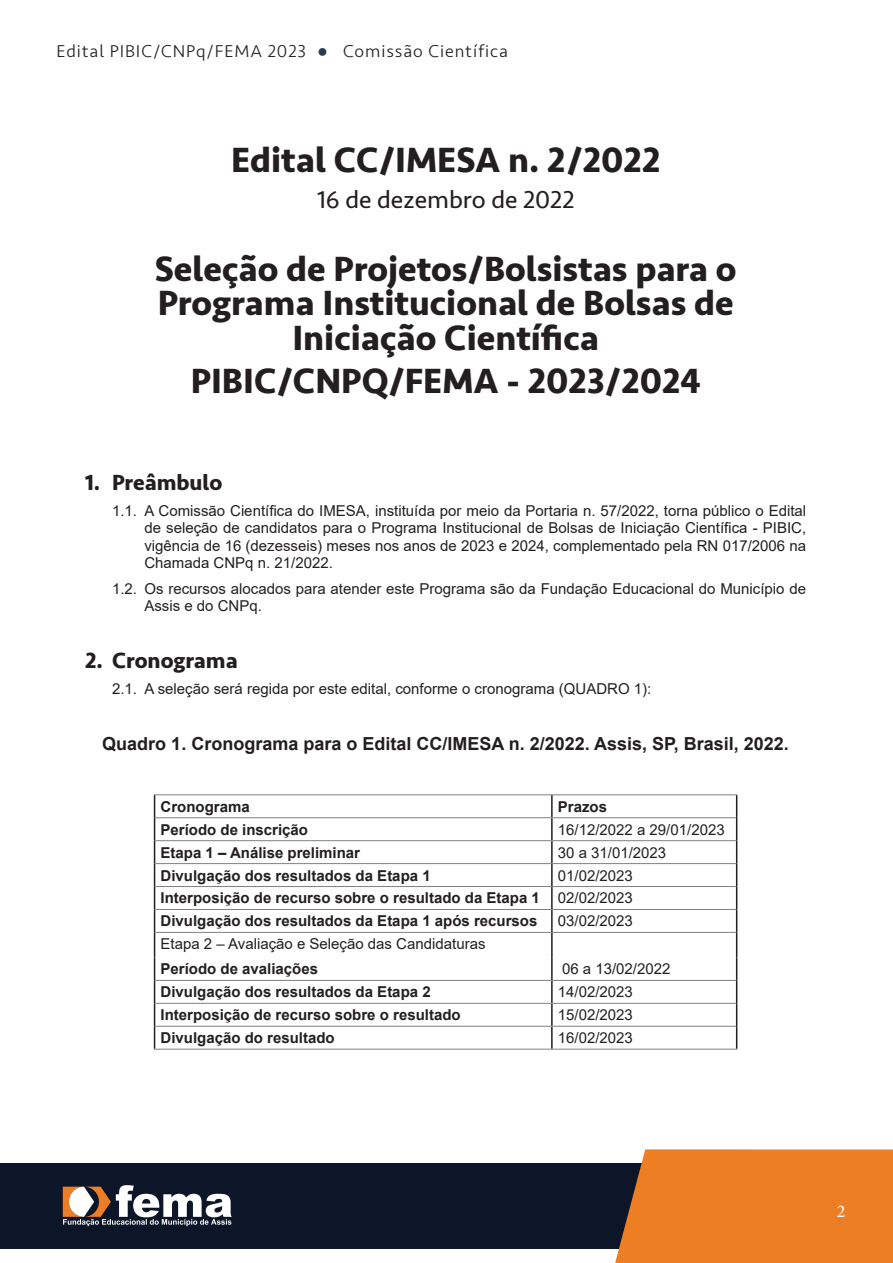
<style>
.page{position:relative;width:893px;height:1263px;background:#fff}
.page>*{position:absolute;margin:0;border:0;box-sizing:border-box;transform-origin:0 0}
.t1{font:700 36px/34.5px "Seravek";color:#231f20;text-align:center}
.t2{font:25.5px "Seravek";color:#231f20}
.t3{font:700 22.5px "Seravek";color:#231f20}
.t4{font:700 18px "Arial";color:#231f20}
.t5{font:300 18px "Seravek";letter-spacing:.05em;color:#231f20}
.t6{font:18px "Minion Pro";color:#fff}
.t7{font:15px/17.2px "Arial";color:#231f20;text-align:justify}
.t8{font:700 15px/23px "Arial";color:#231f20;text-align:justify}
.s1{font-family:"Arial Narrow";font-weight:400;color:#293c4c}
.s2{font-weight:400}
</style>
<div class="page">
<div style="left:0;top:1163px;width:680px;height:85px;background:#0d1529"></div>
<div style="left:615px;top:1149px;width:278px;height:114px;background:#ed7e23"></div>
<svg style="left:63px;top:1185px;width:169px;height:41px"></svg>
<hr style="left:154px;top:794px;width:398px;height:1px;background:#7f807f">
<hr style="left:552px;top:794px;width:185px;height:1px;background:#7f807f">
<hr style="left:551px;top:795px;width:2px;height:22px;background:#231f20">
<hr style="left:551px;top:818px;width:2px;height:22px;background:#231f20">
<hr style="left:551px;top:841px;width:2px;height:22px;background:#231f20">
<hr style="left:551px;top:864px;width:2px;height:22px;background:#231f20">
<hr style="left:551px;top:887px;width:2px;height:22px;background:#231f20">
<hr style="left:551px;top:910px;width:2px;height:22px;background:#231f20">
<hr style="left:551px;top:933px;width:2px;height:24px;background:#231f20">
<hr style="left:551px;top:957px;width:2px;height:23px;background:#231f20">
<hr style="left:551px;top:981px;width:2px;height:22px;background:#231f20">
<hr style="left:551px;top:1004px;width:2px;height:22px;background:#231f20">
<svg style="left:154px;top:795px;width:1px;height:254px"></svg>
<hr style="left:551px;top:1026px;width:2px;height:23px;background:#231f20">
<svg style="left:736px;top:795px;width:1px;height:254px"></svg>
<hr style="left:155px;top:817px;width:397px;height:1px;background:#7f807f">
<hr style="left:552px;top:817px;width:184px;height:1px;background:#7f807f">
<hr style="left:155px;top:840px;width:397px;height:1px;background:#7f807f">
<hr style="left:552px;top:840px;width:184px;height:1px;background:#7f807f">
<hr style="left:155px;top:863px;width:397px;height:1px;background:#7f807f">
<hr style="left:552px;top:863px;width:184px;height:1px;background:#7f807f">
<hr style="left:155px;top:886px;width:397px;height:1px;background:#7f807f">
<hr style="left:552px;top:886px;width:184px;height:1px;background:#7f807f">
<hr style="left:155px;top:909px;width:397px;height:1px;background:#7f807f">
<hr style="left:552px;top:909px;width:184px;height:1px;background:#7f807f">
<hr style="left:155px;top:932px;width:397px;height:1px;background:#7f807f">
<hr style="left:552px;top:932px;width:184px;height:1px;background:#7f807f">
<hr style="left:155px;top:980px;width:397px;height:1px;background:#7f807f">
<hr style="left:552px;top:980px;width:184px;height:1px;background:#7f807f">
<hr style="left:155px;top:1003px;width:397px;height:1px;background:#7f807f">
<hr style="left:552px;top:1003px;width:184px;height:1px;background:#7f807f">
<hr style="left:155px;top:1026px;width:397px;height:1px;background:#7f807f">
<hr style="left:552px;top:1026px;width:184px;height:1px;background:#7f807f">
<hr style="left:154px;top:1049px;width:398px;height:1px;background:#7f807f">
<hr style="left:552px;top:1049px;width:185px;height:1px;background:#7f807f">
<p class="t5" style="left:56px;top:41px;width:453px">Edital PIBIC/CNPq/FEMA 2023 <span class="s1">●</span> Comissão Científica</p>
<h1 class="t1" style="left:231px;top:142px;width:431px">Edital CC/IMESA n. 2/2022</h1>
<h2 class="t2" style="left:317px;top:179px;width:259px">16 de dezembro de 2022</h2>
<h1 class="t1" style="left:155px;top:251px;width:583px">Seleção de Projetos/Bolsistas para o<br>Programa Institucional de Bolsas de<br>Iniciação Científica</h1>
<h1 class="t1" style="left:191px;top:363px;width:511px">PIBIC/CNPQ/FEMA - 2023/2024</h1>
<h3 class="t3" style="left:85px;top:464px;width:139px">1. Preâmbulo</h3>
<p class="t7" style="left:144px;top:502px;width:663px;text-indent:-32px">1.1. A Comissão Científica do IMESA, instituída por meio da Portaria n. 57/2022, torna público o Edital de seleção de candidatos para o Programa Institucional de Bolsas de Iniciação Científica - PIBIC, vigência de 16 (dezesseis) meses nos anos de 2023 e 2024, complementado pela RN 017/2006 na Chamada CNPq n. 21/2022.</p>
<p class="t7" style="left:144px;top:580px;width:663px;text-indent:-32px">1.2. Os recursos alocados para atender este Programa são da Fundação Educacional do Município de<br>Assis e do CNPq.</p>
<h3 class="t3" style="left:85px;top:642px;width:154px">2. Cronograma</h3>
<p class="t7" style="left:112px;top:680px;width:541px">2.1. A seleção será regida por este edital, conforme o cronograma (QUADRO 1):</p>
<p class="t4" style="left:102px;top:731px;width:688px">Quadro 1. Cronograma para o Edital CC/IMESA n. 2/2022. Assis, SP, Brasil, 2022.</p>
<p class="t8" style="left:161px;top:795px;width:91px">Cronograma</p>
<p class="t8" style="left:558px;top:795px;width:51px">Prazos</p>
<p class="t8" style="left:161px;top:818px;width:149px">Período de inscrição</p>
<p class="t7" style="left:558px;top:821px;width:168px">16/12/2022 a 29/01/2023</p>
<p class="t8" style="left:161px;top:841px;width:201px">Etapa 1 – Análise preliminar</p>
<p class="t7" style="left:558px;top:844px;width:110px">30 a 31/01/2023</p>
<p class="t8" style="left:161px;top:864px;width:272px">Divulgação dos resultados da Etapa 1</p>
<p class="t8" style="left:161px;top:864px;width:474px;text-indent:397px"><span class="s2">01/02/2023<br></span>Interposição de recurso sobre o resultado da Etapa 1 <span class="s2">02/02/2023<br></span>Divulgação dos resultados da Etapa 1 após recursos</p>
<p class="t7" style="left:558px;top:912px;width:77px">03/02/2023</p>
<p class="t7" style="left:161px;top:935px;width:326px">Etapa 2 – Avaliação e Seleção das Candidaturas</p>
<p class="t8" style="left:161px;top:958px;width:159px">Período de avaliações</p>
<p class="t7" style="left:562px;top:960px;width:110px">06 a 13/02/2022</p>
<p class="t8" style="left:161px;top:981px;width:272px">Divulgação dos resultados da Etapa 2</p>
<p class="t7" style="left:558px;top:983px;width:77px">14/02/2023</p>
<p class="t8" style="left:161px;top:1004px;width:302px">Interposição de recurso sobre o resultado</p>
<p class="t7" style="left:558px;top:1006px;width:77px">15/02/2023</p>
<p class="t8" style="left:161px;top:1026px;width:176px">Divulgação do resultado</p>
<p class="t7" style="left:558px;top:1029px;width:77px">16/02/2023</p>
<p class="t6" style="left:837px;top:1199px;width:10px">2</p>
</div>
